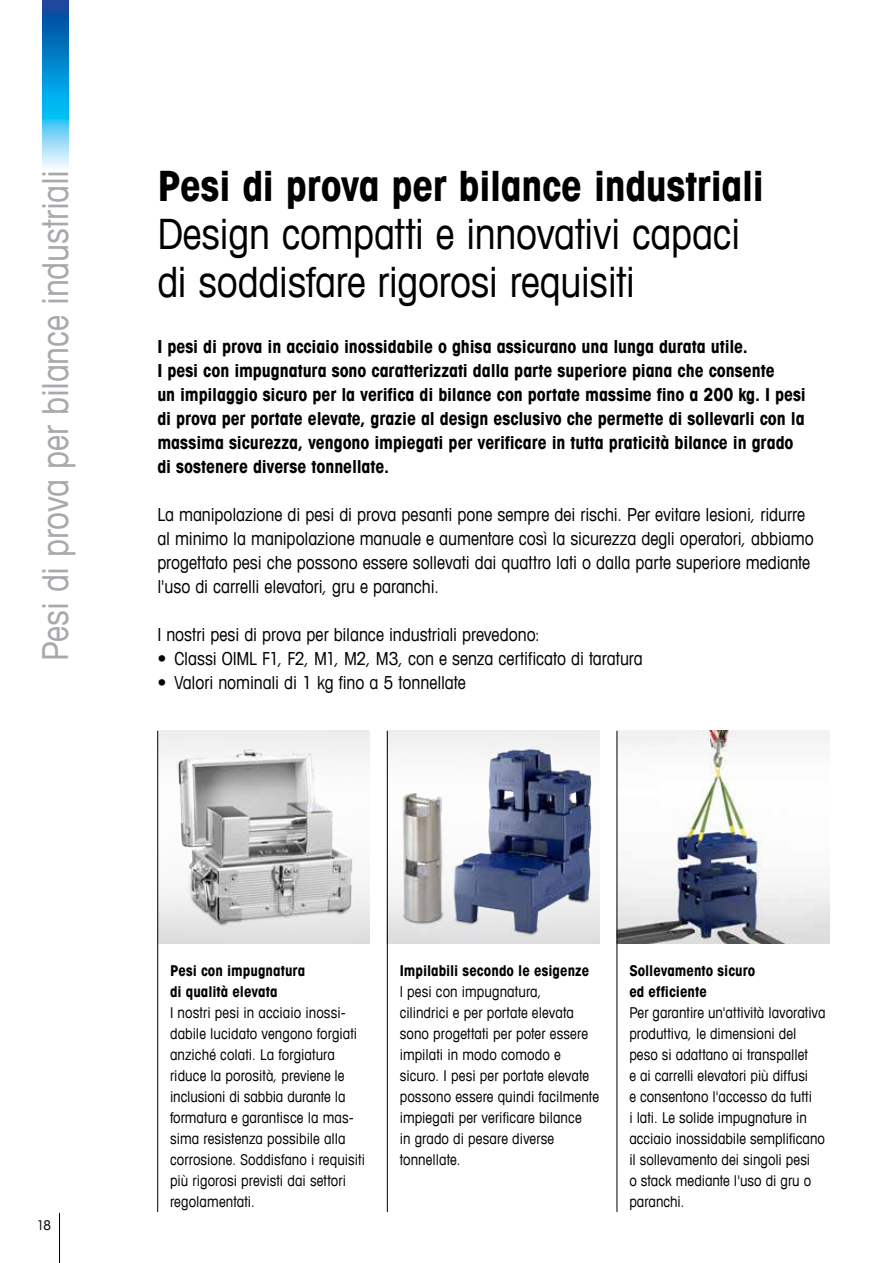
<style>
.page{position:relative;width:893px;height:1263px;background:#fff}
.page>*{position:absolute;margin:0;border:0;box-sizing:border-box;transform-origin:0 0}
.t1{font:condensed 42px/48px "Avant Garde Com";letter-spacing:-.01em;color:#000}
.t2{font:700 condensed 42px "Avant Garde Com";letter-spacing:-.01em;color:#000}
.t3{font:condensed 36px "Avant Garde Com";letter-spacing:-.01em;color:#a7a9ac}
.t4{font:condensed 18px/24px "Avant Garde Com";letter-spacing:-.005em;color:#000}
.t5{font:700 condensed 18px/24px "Avant Garde Com";letter-spacing:-.005em;color:#000}
.t6{font:condensed 15px/21px "Avant Garde Com";letter-spacing:.005em;color:#000}
.t7{font:700 condensed 15px/21px "Avant Garde Com";color:#000}
.t8{font:condensed 13.5px "Avant Garde Com";color:#000}
</style>
<div class="page">
<hr style="left:59px;top:1213px;width:1px;height:50px;background:#000">
<img style="left:43px;top:0;width:25px;height:168px">
<img style="left:618px;top:731px;width:211px;height:212px">
<img style="left:388px;top:731px;width:212px;height:212px">
<img style="left:158px;top:731px;width:212px;height:212px">
<hr style="left:157px;top:731px;width:1px;height:481px;background:#000">
<hr style="left:387px;top:731px;width:1px;height:481px;background:#000">
<hr style="left:617px;top:731px;width:1px;height:481px;background:#000">
<h2 class="t3" style="left:33px;top:661px;width:493px;rotate:-90deg">Pesi di prova per bilance industriali</h2>
<h1 class="t2" style="left:157px;top:158px;width:608px">Pesi di prova per bilance industriali</h1>
<h1 class="t1" style="left:157px;top:208px;width:585px">Design compatti e innovativi capaci di soddisfare rigorosi requisiti</h1>
<p class="t5" style="left:157px;top:334px;width:650px">I pesi di prova in acciaio inossidabile o ghisa assicurano una lunga durata utile.<br>I pesi con impugnatura sono caratterizzati dalla parte superiore piana che consente<br>un impilaggio sicuro per la verifica di bilance con portate massime fino a 200 kg. I pesi di prova per portate elevate, grazie al design esclusivo che permette di sollevarli con la massima sicurezza, vengono impiegati per verificare in tutta praticità bilance in grado di sostenere diverse tonnellate.</p>
<p class="t4" style="left:157px;top:502px;width:658px">La manipolazione di pesi di prova pesanti pone sempre dei rischi. Per evitare lesioni, ridurre al minimo la manipolazione manuale e aumentare così la sicurezza degli operatori, abbiamo progettato pesi che possono essere sollevati dai quattro lati o dalla parte superiore mediante l'uso di carrelli elevatori, gru e paranchi.</p>
<p class="t4" style="left:157px;top:622px;width:384px">I nostri pesi di prova per bilance industriali prevedono:</p>
<p class="t4" style="left:157px;top:646px;width:487px">• Classi OIML F1, F2, M1, M2, M3, con e senza certificato di taratura</p>
<p class="t4" style="left:157px;top:670px;width:310px">• Valori nominali di 1 kg fino a 5 tonnellate</p>
<p class="t8" style="left:37px;top:1217px;width:16px">18</p>
<p class="t7" style="left:170px;top:959px;width:137px">Pesi con impugnatura di qualità elevata</p>
<p class="t6" style="left:170px;top:1001px;width:196px">I nostri pesi in acciaio inossi&shy;dabile lucidato vengono forgiati anziché colati. La forgiatura riduce la porosità, previene le inclusioni di sabbia durante la formatura e garantisce la mas&shy;sima resistenza possibile alla corrosione. Soddisfano i requisiti più rigorosi previsti dai settori regolamentati.</p>
<p class="t7" style="left:400px;top:959px;width:191px">Impilabili secondo le esigenze</p>
<p class="t6" style="left:400px;top:980px;width:201px">I pesi con impugnatura,<br>cilindrici e per portate elevata sono progettati per poter essere impilati in modo comodo e sicuro. I pesi per portate elevate possono essere quindi facilmente impiegati per verificare bilance<br>in grado di pesare diverse tonnellate.</p>
<p class="t7" style="left:629px;top:959px;width:128px">Sollevamento sicuro ed efficiente</p>
<p class="t6" style="left:629px;top:1001px;width:198px">Per garantire un'attività lavorativa produttiva, le dimensioni del peso si adattano ai transpallet<br>e ai carrelli elevatori più diffusi<br>e consentono l'accesso da tutti<br>i lati. Le solide impugnature in acciaio inossidabile semplificano il sollevamento dei singoli pesi<br>o stack mediante l'uso di gru o paranchi.</p>
</div>
